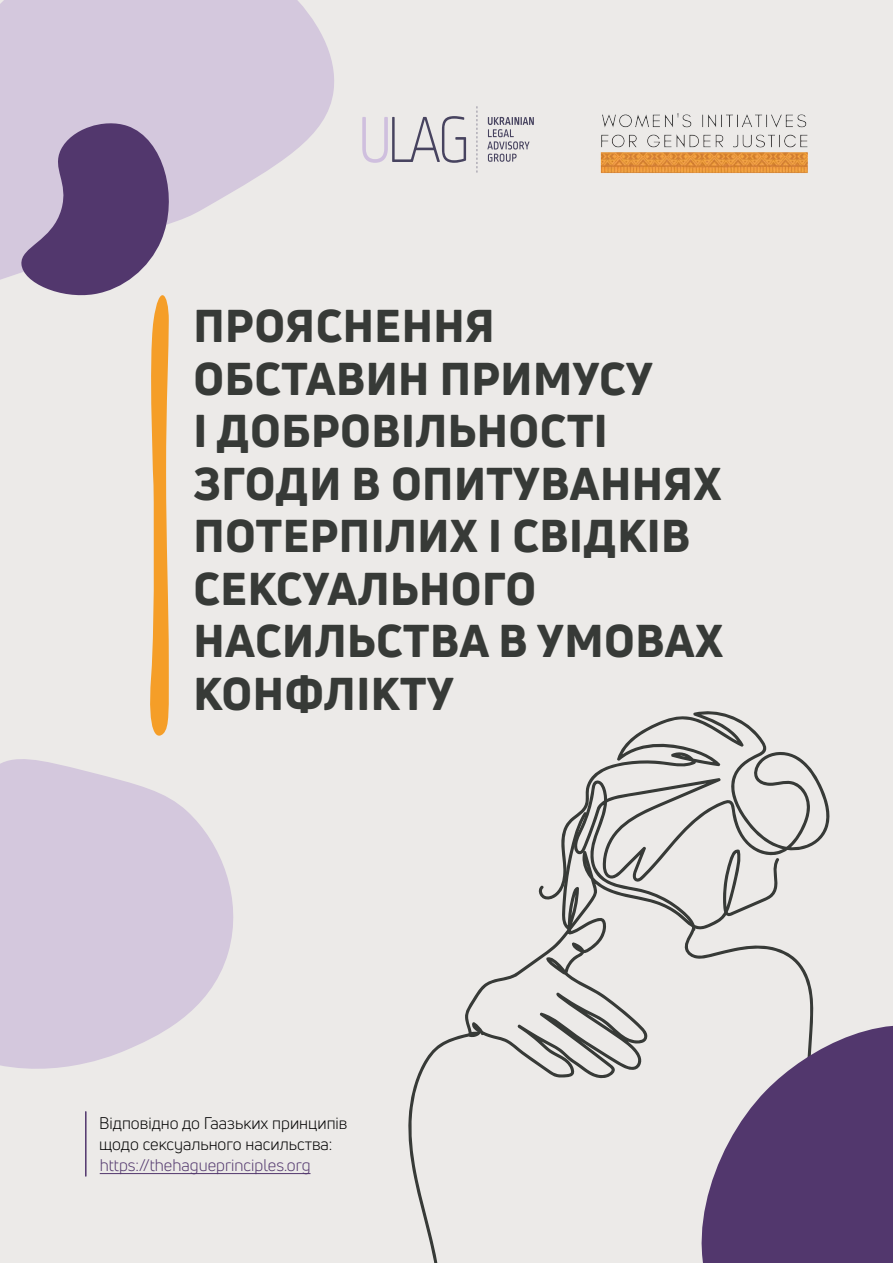
<style>
.page{position:relative;width:893px;height:1263px;background:#eceae8}
.page>*{position:absolute;margin:0;border:0;box-sizing:border-box;transform-origin:0 0}
.t1{font:800 45px/52.5px "Uni Neue";letter-spacing:.01em;color:#373a37}
.t2{font:16.5px/21px "Uni Neue";color:#000}
.t3{font:16.5px "Uni Neue";color:#52376d}
</style>
<div class="page">
<svg style="left:0;top:0;width:334px;height:280px;fill:#d4c8dd"></svg>
<svg style="left:0;top:759px;width:233px;height:310px;fill:#d4c8dd"></svg>
<svg style="left:20px;top:118px;width:159px;height:618px"></svg>
<hr style="left:100px;top:1173px;width:210px;height:1px;background:#52376d">
<hr style="left:85px;top:1112px;width:2px;height:64px;background:#52376d">
<svg style="left:586px;top:711px;width:244px;height:291px"></svg>
<svg style="left:408px;top:787px;width:371px;height:476px"></svg>
<svg style="left:676px;top:1002px;width:217px;height:261px;fill:#52376d"></svg>
<img style="left:600px;top:113px;width:208px;height:60px">
<svg style="left:487px;top:117px;width:47px;height:45px"></svg>
<svg style="left:362px;top:116px;width:104px;height:47px"></svg>
<svg style="left:477px;top:106px;width:1px;height:67px"></svg>
<p class="t1" style="left:193px;top:299px;width:531px">ПРОЯСНЕННЯ<br>ОБСТАВИН ПРИМУСУ<br>І ДОБРОВІЛЬНОСТІ<br>ЗГОДИ В ОПИТУВАННЯХ<br>ПОТЕРПІЛИХ І СВІДКІВ<br>СЕКСУАЛЬНОГО<br>НАСИЛЬСТВА В УМОВАХ<br>КОНФЛІКТУ</p>
<p class="t2" style="left:99px;top:1113px;width:250px">Відповідно до Гаазьких принципів щодо сексуального насильства:</p>
<p class="t3" style="left:100px;top:1155px;width:212px">https://thehagueprinciples.org</p>
</div>
